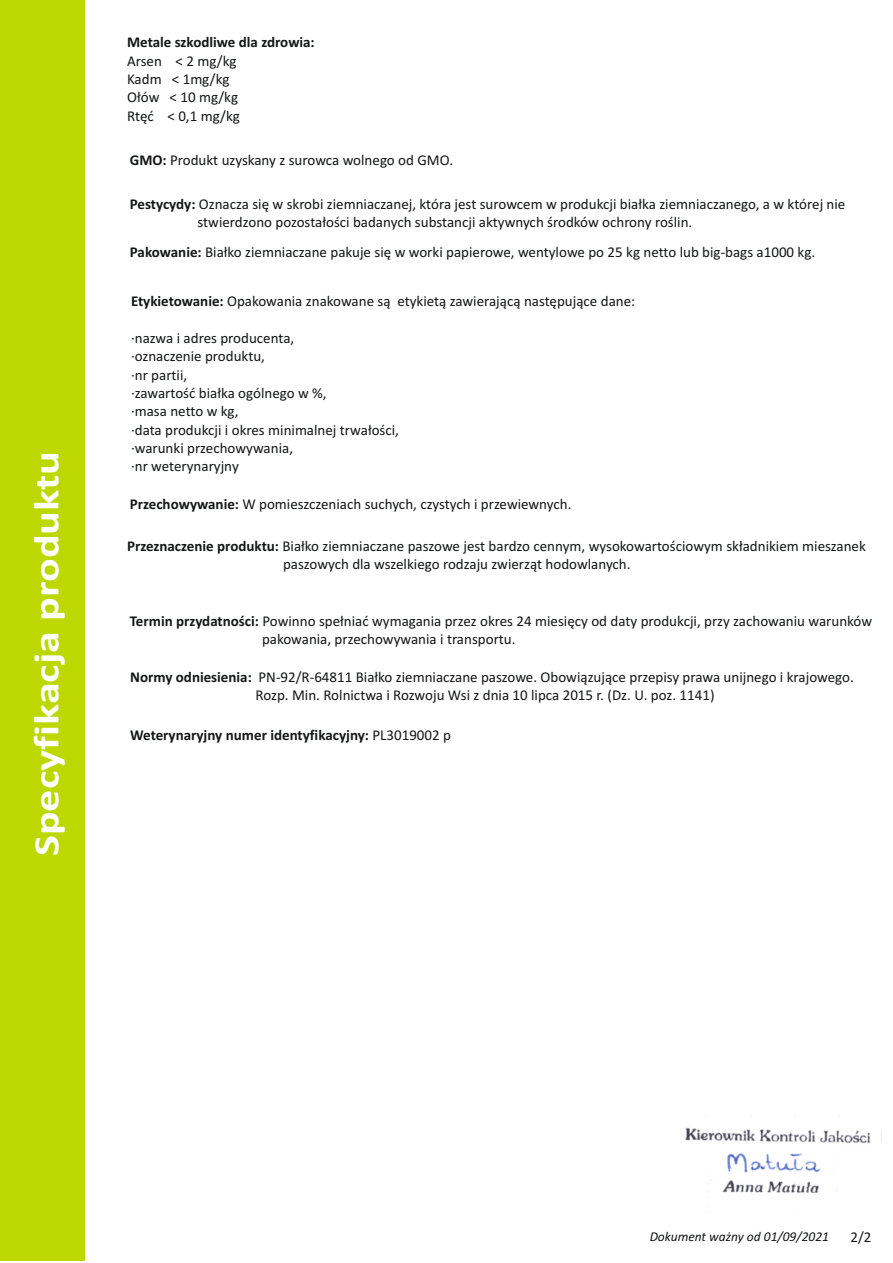
<style>
.page{position:relative;width:893px;height:1263px;background:#fff}
.page>*{position:absolute;margin:0;border:0;box-sizing:border-box;transform-origin:0 0}
.t1{font:700 36px "Calibri";color:#fff;scale:1.23 1}
.t2{font:15px/18.3px "Calibri";color:#151616}
.t3{font:700 15px "Calibri";color:#151616}
.t4{font:italic 13.5px "Calibri";color:#151616}
.s1{font-weight:700}
.s2{font-weight:400}
</style>
<div class="page">
<div style="left:0;top:1px;width:85px;height:1260px;background:#bcd800"></div>
<img style="left:685px;top:1115px;width:197px;height:98px">
<h1 class="t1" style="left:32px;top:856px;width:331px;rotate:-90deg">Specyfikacja produktu</h1>
<p class="t3" style="left:127px;top:36px;width:189px">Metale szkodliwe dla zdrowia:</p>
<p class="t2" style="left:127px;top:53px;width:114px">Arsen &lt; 2 mg/kg<br>Kadm &lt; 1mg/kg<br>Ołów &lt; 10 mg/kg<br>Rtęć &lt; 0,1 mg/kg</p>
<p class="t2" style="left:130px;top:153px;width:325px"><span class="s1">GMO:</span> Produkt uzyskany z surowca wolnego od GMO.</p>
<p class="t2" style="left:198px;top:196px;width:649px;text-indent:-68px"><span class="s1">Pestycydy:</span> Oznacza się w skrobi ziemniaczanej, która jest surowcem w produkcji białka ziemniaczanego, a w której nie stwierdzono pozostałości badanych substancji aktywnych środków ochrony roślin.</p>
<p class="t2" style="left:130px;top:244px;width:687px"><span class="s1">Pakowanie:</span> Białko ziemniaczane pakuje się w worki papierowe, wentylowe po 25 kg netto lub big-bags a1000 kg.</p>
<p class="t2" style="left:131px;top:293px;width:506px"><span class="s1">Etykietowanie:</span> Opakowania znakowane są etykietą zawierającą następujące dane:</p>
<p class="t2" style="left:131px;top:330px;width:270px">·nazwa i adres producenta,<br>·oznaczenie produktu,<br>·nr partii,<br>·zawartość białka ogólnego w %,<br>·masa netto w kg,<br>·data produkcji i okres minimalnej trwałości, ·warunki przechowywania,<br>·nr weterynaryjny</p>
<p class="t2" style="left:130px;top:496px;width:443px"><span class="s1">Przechowywanie:</span> W pomieszczeniach suchych, czystych i przewiewnych.</p>
<p class="t2" style="left:283px;top:538px;width:584px;text-indent:-156px"><span class="s1">Przeznaczenie produktu:</span> Białko ziemniaczane paszowe jest bardzo cennym, wysokowartościowym składnikiem mieszanek paszowych dla wszelkiego rodzaju zwierząt hodowlanych.</p>
<p class="t2" style="left:262px;top:613px;width:612px;text-indent:-132px"><span class="s1">Termin przydatności:</span> Powinno spełniać wymagania przez okres 24 miesięcy od daty produkcji, przy zachowaniu warunków pakowania, przechowywania i transportu.</p>
<p class="t2" style="left:256px;top:669px;width:600px;text-indent:-125px"><span class="s1">Normy odniesienia:</span> PN-92/R-64811 Białko ziemniaczane paszowe. Obowiązujące przepisy prawa unijnego i krajowego.<br>Rozp. Min. Rolnictwa i Rozwoju Wsi z dnia 10 lipca 2015 r. (Dz. U. poz. 1141)</p>
<p class="t3" style="left:130px;top:729px;width:322px">Weterynaryjny numer identyfikacyjny: <span class="s2">PL3019002 p</span></p>
<p class="t4" style="left:650px;top:1231px;width:181px">Dokument ważny od 01/09/2021</p>
<p class="t2" style="left:850px;top:1228px;width:22px">2/2</p>
</div>
